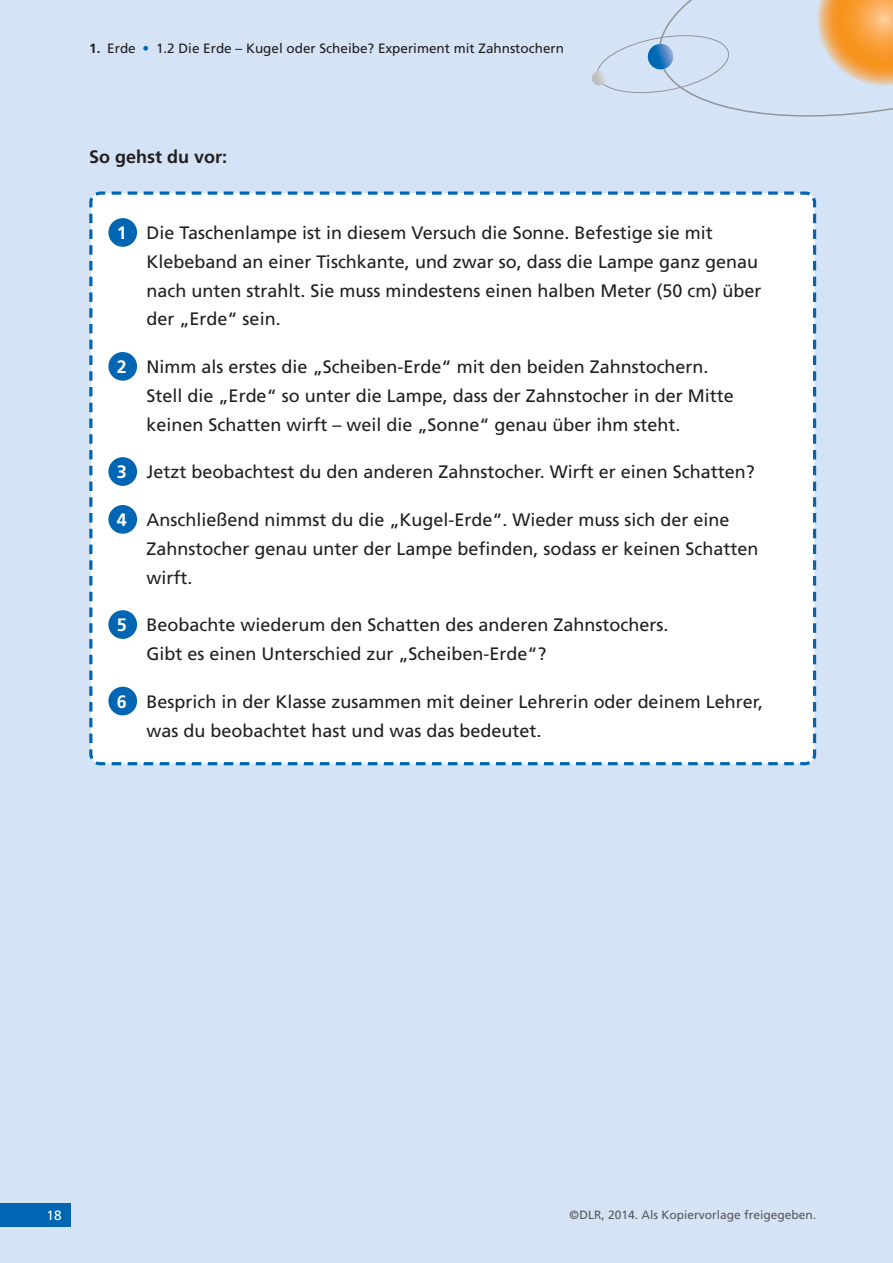
<style>
.page{position:relative;width:893px;height:1263px;background:#d4e3f5}
.page>*{position:absolute;margin:0;border:0;box-sizing:border-box;transform-origin:0 0}
.t1{font:18px/28.7px "Frutiger";color:#231f20}
.t2{font:700 18px "Frutiger";color:#231f20}
.t3{font:13.5px "Frutiger";color:#231f20}
.t4{font:13.5px "Frutiger";color:#fff}
.t5{font:12px "Frutiger";color:#58595b}
.s1{font-weight:700}
.s2{font-weight:700;color:#0066b3}
.s3{font-weight:700;color:#fff}
</style>
<div class="page">
<svg style="left:597px;top:0;width:296px;height:117px"></svg>
<svg style="left:592px;top:71px;width:14px;height:15px"></svg>
<div style="left:0;top:1203px;width:70px;height:24px;background:#0066b3"></div>
<div style="left:89px;top:191px;width:728px;height:575px;background:#fff"></div>
<div style="left:108px;top:218px;width:29px;height:29px;background:#0066b3;border-radius:50%"></div>
<div style="left:108px;top:352px;width:29px;height:29px;background:#0066b3;border-radius:50%"></div>
<div style="left:108px;top:457px;width:29px;height:29px;background:#0066b3;border-radius:50%"></div>
<div style="left:108px;top:505px;width:29px;height:29px;background:#0066b3;border-radius:50%"></div>
<div style="left:108px;top:610px;width:29px;height:29px;background:#0066b3;border-radius:50%"></div>
<div style="left:108px;top:687px;width:29px;height:28px;background:#0066b3;border-radius:50%"></div>
<p class="t3" style="left:89px;top:43px;width:476px"><span class="s1">1.</span> Erde <span class="s2">•</span> 1.2 Die Erde – Kugel oder Scheibe? Experiment mit Zahnstochern</p>
<p class="t2" style="left:89px;top:149px;width:139px">So gehst du vor:</p>
<p class="t1" style="left:147px;top:220px;width:616px;text-indent:-30px"><span class="s3">1</span> Die Taschenlampe ist in diesem Versuch die Sonne. Befestige sie mit Klebeband an einer Tischkante, und zwar so, dass die Lampe ganz genau nach unten strahlt. Sie muss mindestens einen halben Meter (50 cm) über der „Erde“ sein.</p>
<p class="t1" style="left:147px;top:354px;width:588px;text-indent:-30px"><span class="s3">2</span> Nimm als erstes die „Scheiben-Erde“ mit den beiden Zahnstochern.<br>Stell die „Erde“ so unter die Lampe, dass der Zahnstocher in der Mitte keinen Schatten wirft – weil die „Sonne“ genau über ihm steht.</p>
<p class="t1" style="left:117px;top:459px;width:639px"><span class="s3">3</span> Jetzt beobachtest du den anderen Zahnstocher. Wirft er einen Schatten?</p>
<p class="t1" style="left:147px;top:507px;width:613px;text-indent:-30px"><span class="s3">4</span> Anschließend nimmst du die „Kugel-Erde“. Wieder muss sich der eine<br>Zahnstocher genau unter der Lampe befinden, sodass er keinen Schatten wirft.</p>
<p class="t1" style="left:147px;top:612px;width:523px;text-indent:-30px"><span class="s3">5</span> Beobachte wiederum den Schatten des anderen Zahnstochers.<br>Gibt es einen Unterschied zur „Scheiben-Erde“?</p>
<p class="t1" style="left:147px;top:689px;width:618px;text-indent:-30px"><span class="s3">6</span> Besprich in der Klasse zusammen mit deiner Lehrerin oder deinem Lehrer, was du beobachtet hast und was das bedeutet.</p>
<p class="t4" style="left:47px;top:1210px;width:17px">18</p>
<p class="t5" style="left:569px;top:1210px;width:248px">© DLR, 2014. Als Kopiervorlage freigegeben.</p>
</div>
